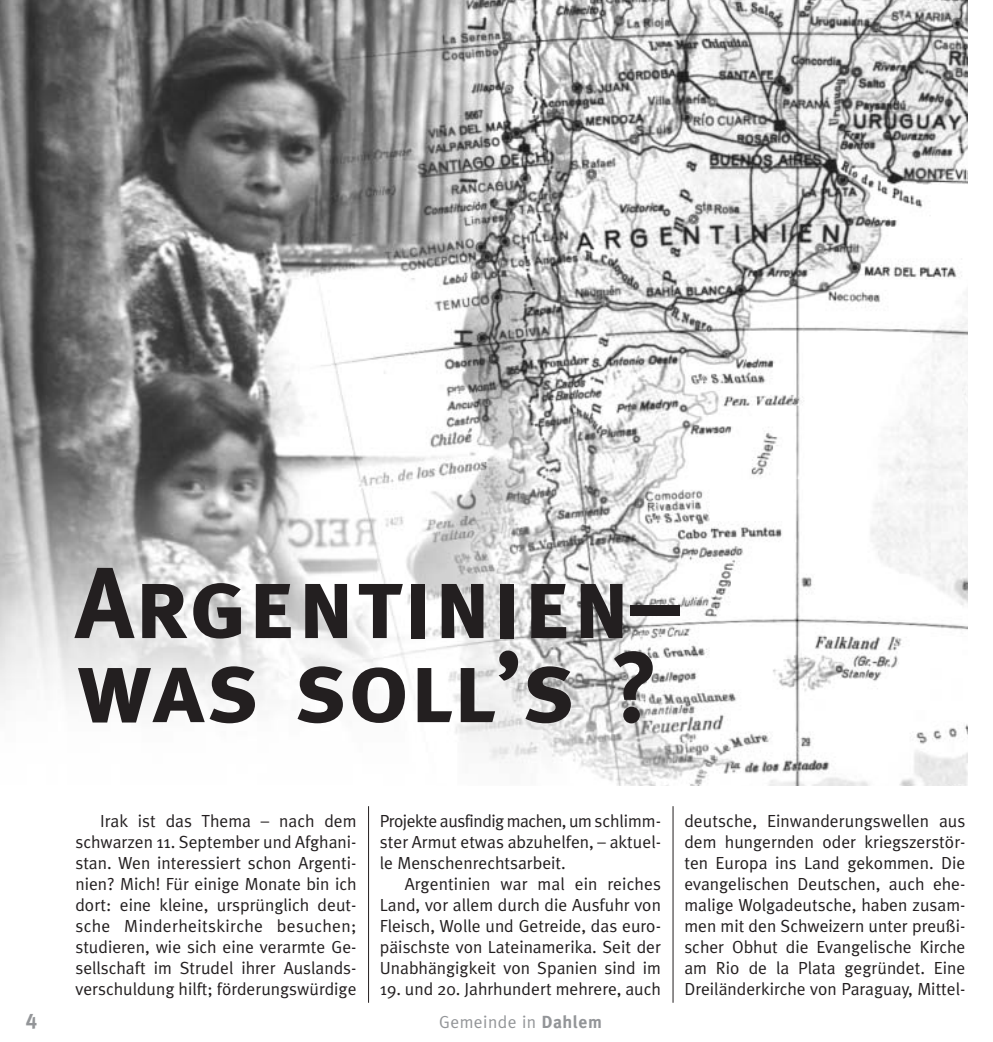
<style>
.page{position:relative;width:993px;height:1042px;background:#fff}
.page>*{position:absolute;margin:0;border:0;box-sizing:border-box;transform-origin:0 0}
.t1{font:100.62px/84px "Meta Plus Bold Caps";color:#231f20}
.t2{font:21px "Meta Plus Bold Caps";color:#939598}
.t3{font:17.5px/21px "Meta Plus Normal";color:#231f20;text-align:justify}
.t4{font:17.5px "Meta Plus Normal";letter-spacing:.025em;color:#939598}
.s1{font-family:"Meta Plus";font-weight:700}
</style>
<div class="page">
<img style="left:0;top:0;width:966px;height:785px">
<hr style="left:368px;top:806px;width:1px;height:196px;background:#231f20">
<hr style="left:672px;top:806px;width:1px;height:196px;background:#231f20">
<p class="t2" style="left:26px;top:1008px;width:13px">4</p>
<h1 class="t1" style="left:75px;top:561px;width:605px">Argentinien– was soll’s ?</h1>
<p class="t3" style="left:75px;top:811px;width:282px;text-indent:25px">Irak ist das Thema – nach dem schwarzen 11. September und Afghani&shy;stan. Wen interessiert schon Argenti&shy;nien? Mich! Für einige Monate bin ich dort: eine kleine, ursprünglich deut&shy;sche Minderheitskirche besuchen; studieren, wie sich eine verarmte Ge&shy;sellschaft im Strudel ihrer Auslands&shy;verschuldung hilft; förderungswürdige</p>
<p class="t3" style="left:380px;top:811px;width:282px">Projekte ausfindig machen, um schlimm&shy;ster Armut etwas abzuhelfen, – aktuel&shy;le Menschenrechtsarbeit.</p>
<p class="t3" style="left:380px;top:874px;width:282px;text-indent:25px">Argentinien war mal ein reiches Land, vor allem durch die Ausfuhr von Fleisch, Wolle und Getreide, das euro&shy;päischste von Lateinamerika. Seit der Unabhängigkeit von Spanien sind im</p>
<p class="t3" style="left:380px;top:979px;width:282px">19. und 20. Jahrhundert mehrere, auch</p>
<p class="t4" style="left:439px;top:1015px;width:164px">Gemeinde in <span class="s1">Dahlem</span></p>
<p class="t3" style="left:684px;top:811px;width:282px">deutsche, Einwanderungswellen aus dem hungernden oder kriegszerstör&shy;ten Europa ins Land gekommen. Die evangelischen Deutschen, auch ehe&shy;malige Wolgadeutsche, haben zusam&shy;men mit den Schweizern unter preußi&shy;scher Obhut die Evangelische Kirche am Rio de la Plata gegründet. Eine Dreiländerkirche von Paraguay, Mittel-</p>
</div>
